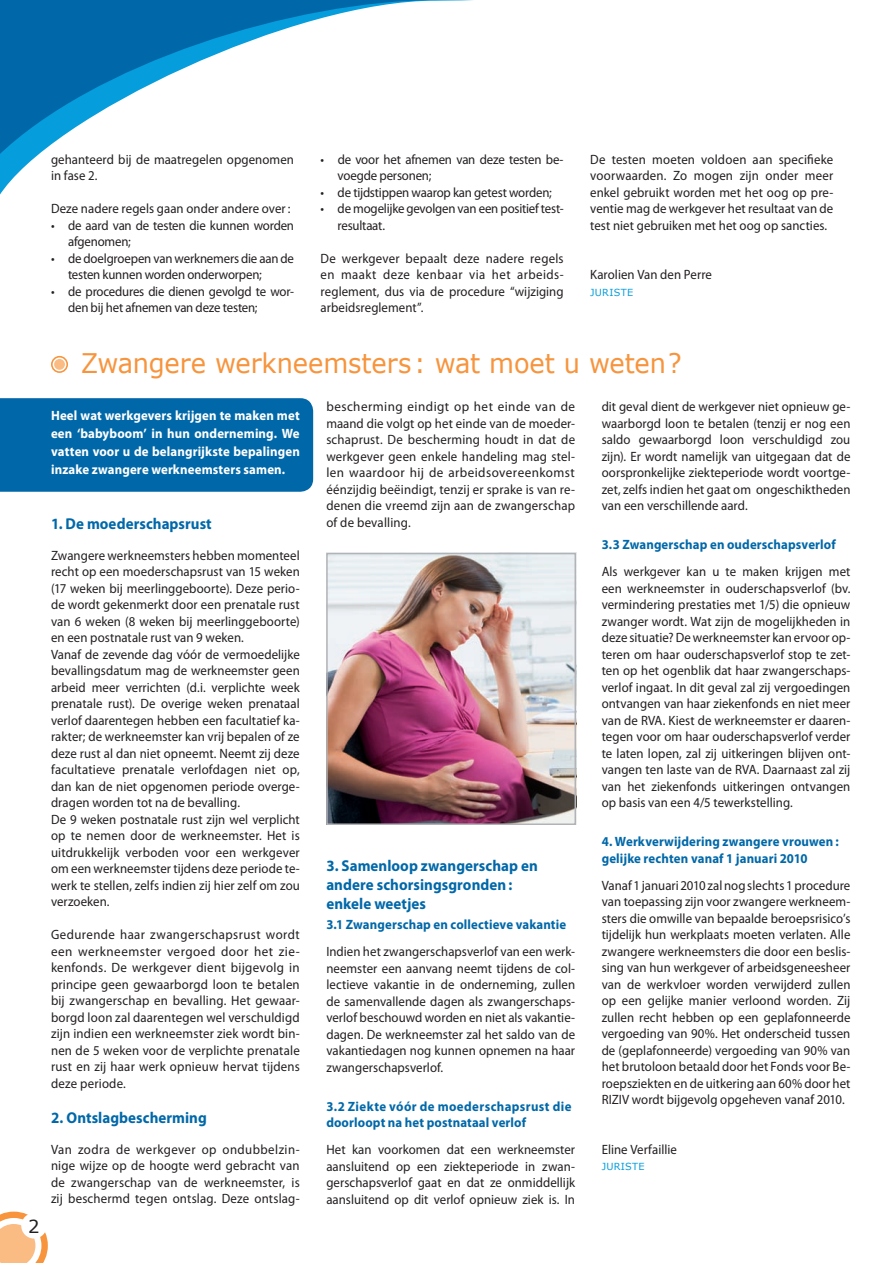
<style>
.page{position:relative;width:893px;height:1263px;background:#fff}
.page>*{position:absolute;margin:0;border:0;box-sizing:border-box;transform-origin:0 0}
.t1{font:27px "Verdana";letter-spacing:-.005em;color:#f7943c;scale:.95 1}
.t2{font:18px "Verdana";color:#231f20}
.t3{font:700 15.75px/18.8px "Myriad Pro";letter-spacing:.005em;color:#0068a9;scale:.95 1}
.t4{font:13.5px/16.5px "Myriad Pro";letter-spacing:.005em;color:#231f20;text-align:justify;scale:.95 1}
.t5{font:13.5px/16.5px "Myriad Pro";letter-spacing:.005em;color:#231f20;text-align:justify}
.t6{font:13.5px/16.5px "Myriad Pro";letter-spacing:-.015em;color:#231f20;scale:.95 1}
.t7{font:700 13.5px/16.5px "Myriad Pro";letter-spacing:.01em;color:#0068a9;scale:.95 1}
.t8{font:700 13.5px/18px "Myriad Pro";letter-spacing:.01em;color:#fff;text-align:justify;scale:.95 1}
.t9{font:13.5px/16.5px "Myriad Pro";letter-spacing:-.02em;color:#231f20;scale:.95 1}
.t10{font:9.75px "Verdana";letter-spacing:.03em;color:#069ddc}
</style>
<div class="page">
<svg style="left:0;top:0;width:473px;height:166px"></svg>
<div style="left:0;top:398px;width:313px;height:94px;background:#0068a9"></div>
<svg style="left:51px;top:356px;width:17px;height:17px"></svg>
<div style="left:53px;top:358px;width:13px;height:13px;background:#fbbc84;border-radius:50%"></div>
<div style="left:53px;top:357px;width:13px;height:14px;border:2px solid #fff;border-radius:50%"></div>
<img style="left:329px;top:556px;width:244px;height:266px">
<div style="left:326px;top:553px;width:250px;height:272px;border:2px solid #b2b3b7"></div>
<svg style="left:0;top:1211px;width:48px;height:52px"></svg>
<p class="t4" style="left:51px;top:152px;width:257px">gehanteerd bij de maatregelen opgenomen in fase 2.</p>
<p class="t4" style="left:51px;top:201px;width:254px">Deze nadere regels gaan onder andere over :</p>
<p class="t9" style="left:68px;top:218px;width:239px;text-indent:-17px">• de aard van de testen die kunnen worden afgenomen;</p>
<p class="t6" style="left:68px;top:251px;width:239px;text-indent:-17px">• de doelgroepen van werknemers die aan de testen kunnen worden onderworpen;</p>
<p class="t6" style="left:68px;top:284px;width:239px;text-indent:-17px">• de procedures die dienen gevolgd te wor&shy;den bij het afnemen van deze testen;</p>
<p class="t6" style="left:338px;top:152px;width:239px;text-indent:-17px">• de voor het afnemen van deze testen be&shy;voegde personen;</p>
<p class="t6" style="left:321px;top:185px;width:245px">• de tijdstippen waarop kan getest worden;</p>
<p class="t9" style="left:338px;top:201px;width:239px;text-indent:-17px">• de mogelijke gevolgen van een positief test&shy;resultaat.</p>
<p class="t4" style="left:321px;top:251px;width:257px">De werkgever bepaalt deze nadere regels en maakt deze kenbaar via het arbeids&shy;reglement, dus via de procedure “wijziging arbeidsreglement”.</p>
<p class="t4" style="left:590px;top:152px;width:257px">De testen moeten voldoen aan specifieke voorwaarden. Zo mogen zijn onder meer enkel gebruikt worden met het oog op pre&shy;ventie mag de werkgever het resultaat van de test niet gebruiken met het oog op sancties.</p>
<p class="t4" style="left:590px;top:267px;width:130px">Karolien Van den Perre</p>
<p class="t10" style="left:590px;top:286px;width:45px">JURISTE</p>
<h2 class="t2" style="left:28px;top:1214px;width:13px">2</h2>
<h1 class="t1" style="left:81px;top:346px;width:634px">Zwangere werkneemsters: wat moet u weten?</h1>
<p class="t8" style="left:51px;top:407px;width:263px">Heel wat werkgevers krijgen te maken met een ‘babyboom’ in hun onderneming. We vatten voor u de belangrijkste bepalingen inzake zwangere werkneemsters samen.</p>
<p class="t3" style="left:51px;top:515px;width:171px">1. De moederschapsrust</p>
<p class="t4" style="left:51px;top:548px;width:263px;text-align:left">Zwangere werkneemsters hebben momenteel recht op een moederschapsrust van 15 weken (17 weken bij meerlinggeboorte). Deze perio&shy;de wordt gekenmerkt door een prenatale rust van 6 weken (8 weken bij meerlinggeboorte) en een postnatale rust van 9 weken.<br>Vanaf de zevende dag vóór de vermoedelijke bevallingsdatum mag de werkneemster geen arbeid meer verrichten (d.i. verplichte week prenatale rust). De overige weken prenataal verlof daarentegen hebben een facultatief ka&shy;rakter; de werkneemster kan vrij bepalen of ze deze rust al dan niet opneemt. Neemt zij deze facultatieve prenatale verlofdagen niet op, dan kan de niet opgenomen periode overge&shy;dragen worden tot na de bevalling.<br>De 9 weken postnatale rust zijn wel verplicht op te nemen door de werkneemster. Het is uitdrukkelijk verboden voor een werkgever om een werkneemster tijdens deze periode te&shy;werk te stellen, zelfs indien zij hier zelf om zou verzoeken.</p>
<p class="t4" style="left:51px;top:927px;width:263px">Gedurende haar zwangerschapsrust wordt een werkneemster vergoed door het zie&shy;kenfonds. De werkgever dient bijgevolg in principe geen gewaarborgd loon te betalen bij zwangerschap en bevalling. Het gewaar&shy;borgd loon zal daarentegen wel verschuldigd zijn indien een werkneemster ziek wordt bin&shy;nen de 5 weken voor de verplichte prenatale rust en zij haar werk opnieuw hervat tijdens deze periode.</p>
<p class="t3" style="left:51px;top:1109px;width:166px">2. Ontslagbescherming</p>
<p class="t4" style="left:51px;top:1142px;width:263px">Van zodra de werkgever op ondubbelzin&shy;nige wijze op de hoogte werd gebracht van de zwangerschap van de werkneemster, is zij beschermd tegen ontslag. Deze ontslag-</p>
<p class="t5" style="left:326px;top:399px;width:250px">bescherming eindigt op het einde van de maand die volgt op het einde van de moeder&shy;schaprust. De bescherming houdt in dat de werkgever geen enkele handeling mag stel&shy;len waardoor hij de arbeidsovereenkomst éénzijdig beëindigt, tenzij er sprake is van re&shy;denen die vreemd zijn aan de zwangerschap of de bevalling.</p>
<p class="t3" style="left:326px;top:857px;width:224px">3. Samenloop zwangerschap en andere schorsingsgronden : enkele weetjes</p>
<p class="t7" style="left:326px;top:917px;width:254px">3.1 Zwangerschap en collectieve vakantie</p>
<p class="t4" style="left:326px;top:944px;width:263px">Indien het zwangerschapsverlof van een werk&shy;neemster een aanvang neemt tijdens de col&shy;lectieve vakantie in de onderneming, zullen de samenvallende dagen als zwangerschaps&shy;verlof beschouwd worden en niet als vakantie&shy;dagen. De werkneemster zal het saldo van de vakantiedagen nog kunnen opnemen na haar zwangerschapsverlof.</p>
<p class="t7" style="left:326px;top:1099px;width:259px">3.2 Ziekte vóór de moederschapsrust die doorloopt na het postnataal verlof</p>
<p class="t4" style="left:326px;top:1142px;width:263px">Het kan voorkomen dat een werkneemster aansluitend op een ziekteperiode in zwan&shy;gerschapsverlof gaat en dat ze onmiddellijk aansluitend op dit verlof opnieuw ziek is. In</p>
<p class="t4" style="left:602px;top:399px;width:263px">dit geval dient de werkgever niet opnieuw ge&shy;waarborgd loon te betalen (tenzij er nog een saldo gewaarborgd loon verschuldigd zou zijn). Er wordt namelijk van uitgegaan dat de oorspronkelijke ziekteperiode wordt voortge&shy;zet, zelfs indien het gaat om ongeschiktheden van een verschillende aard.</p>
<p class="t7" style="left:602px;top:537px;width:248px">3.3 Zwangerschap en ouderschapsverlof</p>
<p class="t4" style="left:602px;top:564px;width:263px">Als werkgever kan u te maken krijgen met een werkneemster in ouderschapsverlof (bv. vermindering prestaties met 1/5) die opnieuw zwanger wordt. Wat zijn de mogelijkheden in deze situatie? De werkneemster kan ervoor op&shy;teren om haar ouderschapsverlof stop te zet&shy;ten op het ogenblik dat haar zwangerschaps&shy;verlof ingaat. In dit geval zal zij vergoedingen ontvangen van haar ziekenfonds en niet meer van de RVA. Kiest de werkneemster er daaren&shy;tegen voor om haar ouderschapsverlof verder te laten lopen, zal zij uitkeringen blijven ont&shy;vangen ten laste van de RVA. Daarnaast zal zij van het ziekenfonds uitkeringen ontvangen op basis van een 4/5 tewerkstelling.</p>
<p class="t7" style="left:602px;top:834px;width:251px">4. Werkverwijdering zwangere vrouwen : gelijke rechten vanaf 1 januari 2010</p>
<p class="t4" style="left:602px;top:878px;width:263px">Vanaf 1 januari 2010 zal nog slechts 1 procedure van toepassing zijn voor zwangere werkneem&shy;sters die omwille van bepaalde beroepsrisico’s tijdelijk hun werkplaats moeten verlaten. Alle zwangere werkneemsters die door een beslis&shy;sing van hun werkgever of arbeidsgeneesheer van de werkvloer worden verwijderd zullen op een gelijke manier verloond worden. Zij zullen recht hebben op een geplafonneerde vergoeding van 90%. Het onderscheid tussen de (geplafonneerde) vergoeding van 90% van het brutoloon betaald door het Fonds voor Be&shy;roepsziekten en de uitkering aan 60% door het RIZIV wordt bijgevolg opgeheven vanaf 2010.</p>
<p class="t4" style="left:602px;top:1142px;width:81px">Eline Verfaillie</p>
<p class="t10" style="left:602px;top:1160px;width:45px">JURISTE</p>
</div>
